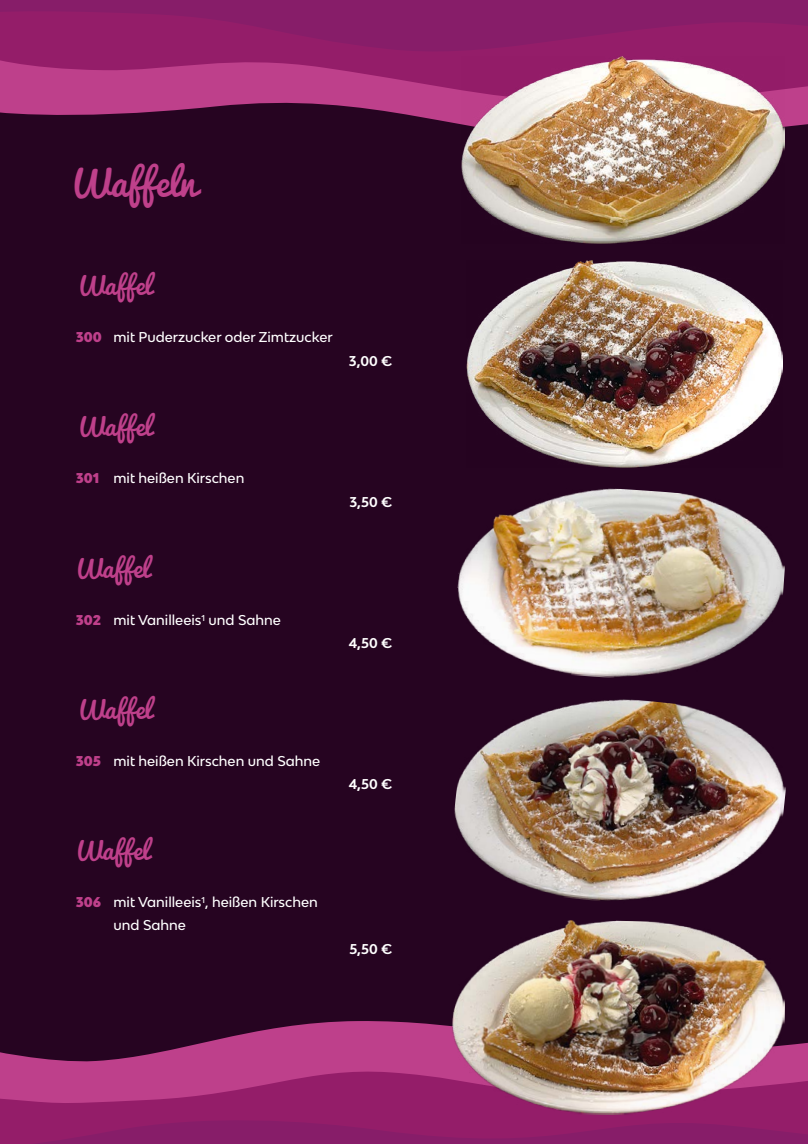
<style>
.page{position:relative;width:808px;height:1144px;background:#260421}
.page>*{position:absolute;margin:0;border:0;box-sizing:border-box;transform-origin:0 0}
.t1{font:36.9px "Pacifico";color:#bf408b}
.t2{font:25.2px "Pacifico";color:#bf408b}
.t3{font:500 13.5px/23.5px "Bw Modelica SS01";color:#fff}
.t4{font:700 13.5px "Bw Modelica SS01";color:#fff}
.t5{font:900 13.5px "Bw Modelica SS01";color:#bf408b}
</style>
<div class="page">
<svg style="left:0;top:1021px;width:808px;height:40px;fill:#be408b"></svg>
<svg style="left:0;top:1061px;width:808px;height:43px;background:#ae337e"></svg>
<svg style="left:0;top:1104px;width:808px;height:40px;background:#8e1d69"></svg>
<img style="left:457px;top:488px;width:328px;height:190px">
<img style="left:454px;top:699px;width:332px;height:202px">
<img style="left:466px;top:261px;width:316px;height:206px">
<svg style="left:0;top:103px;width:808px;height:40px"></svg>
<svg style="left:0;top:60px;width:808px;height:43px;background:#b33782"></svg>
<svg style="left:0;top:28px;width:808px;height:32px;background:#911c68"></svg>
<svg style="left:0;top:0;width:808px;height:28px;background:#891d69"></svg>
<img style="left:461px;top:56px;width:323px;height:187px">
<img style="left:450px;top:920px;width:336px;height:198px">
<h1 class="t1" style="left:68px;top:150px;width:130px">Waffeln</h1>
<h2 class="t2" style="left:76px;top:263px;width:77px">Waffel</h2>
<p class="t5" style="left:76px;top:329px;width:28px">300</p>
<p class="t3" style="left:113px;top:325px;width:221px">mit Puderzucker oder Zimtzucker</p>
<p class="t4" style="left:349px;top:352px;width:45px">3,00 €</p>
<h2 class="t2" style="left:76px;top:404px;width:77px">Waffel</h2>
<p class="t5" style="left:76px;top:470px;width:25px">301</p>
<p class="t3" style="left:113px;top:466px;width:132px">mit heißen Kirschen</p>
<h2 class="t2" style="left:73px;top:545px;width:77px">Waffel</h2>
<p class="t5" style="left:76px;top:611px;width:27px">302</p>
<p class="t3" style="left:113px;top:607px;width:169px">mit Vanilleeis1 und Sahne</p>
<h2 class="t2" style="left:76px;top:687px;width:77px">Waffel</h2>
<p class="t5" style="left:76px;top:752px;width:27px">305</p>
<p class="t3" style="left:113px;top:749px;width:208px">mit heißen Kirschen und Sahne</p>
<h2 class="t2" style="left:73px;top:828px;width:77px">Waffel</h2>
<p class="t5" style="left:76px;top:893px;width:27px">306</p>
<p class="t3" style="left:114px;top:889px;width:206px">mit Vanilleeis1, heißen Kirschen und Sahne</p>
<p class="t4" style="left:349px;top:493px;width:44px">3,50 €</p>
<p class="t4" style="left:349px;top:634px;width:45px">4,50 €</p>
<p class="t4" style="left:349px;top:775px;width:45px">4,50 €</p>
<p class="t4" style="left:349px;top:940px;width:45px">5,50 €</p>
</div>
